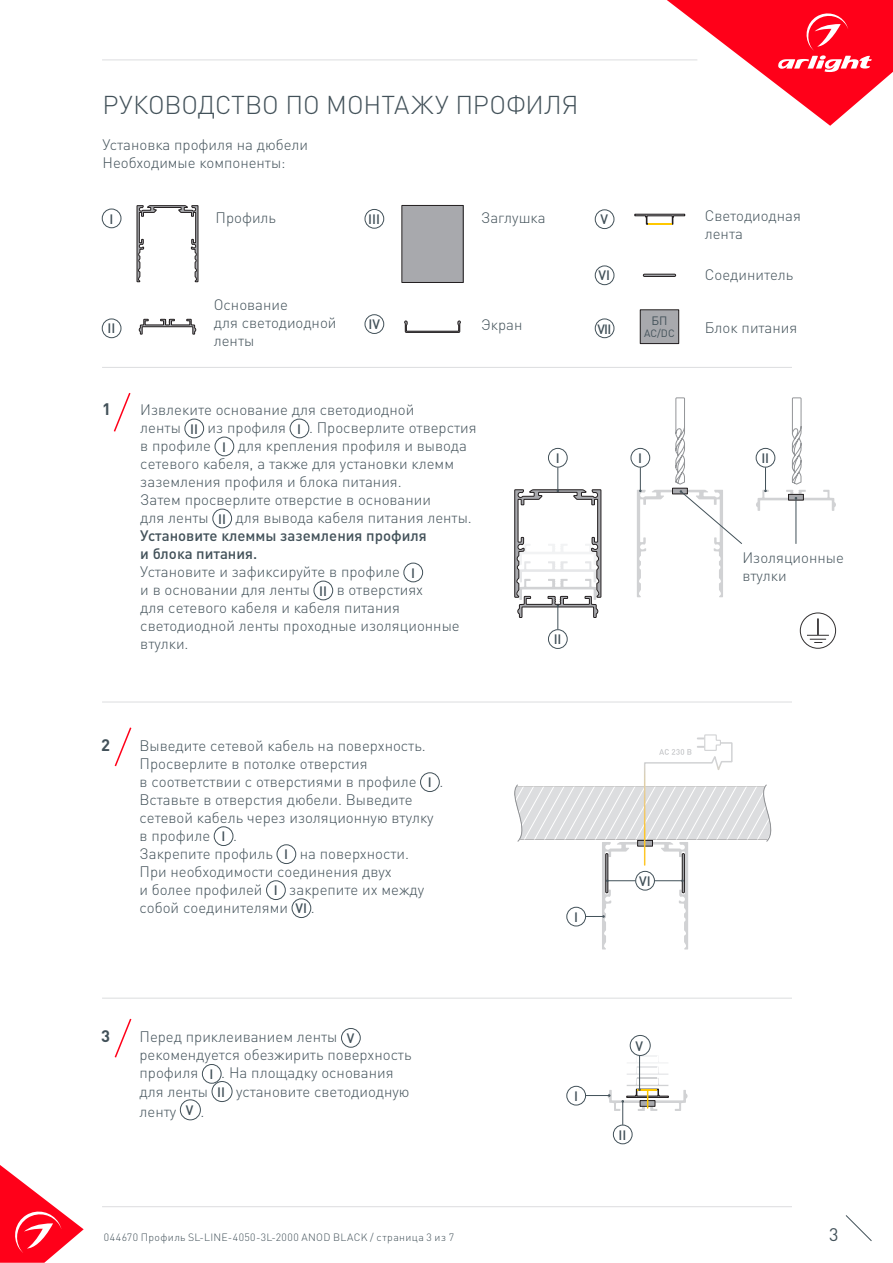
<style>
.page{position:relative;width:893px;height:1263px;background:#fff}
.page>*{position:absolute;margin:0;border:0;box-sizing:border-box;transform-origin:0 0}
.t1{font:300 25.5px "DIN Pro";letter-spacing:-.005em;color:#425159}
.t2{font:18px "DIN Pro";color:#425159}
.t3{font:700 16.5px "DIN Pro";color:#425159}
.t4{font:300 15px/18px "DIN Pro";color:#425159}
.t5{font:500 13.5px "DIN Pro";color:#425159}
.t6{font:500 13.35px "DIN Pro";color:#425159}
.t7{font:12px "DIN Pro";color:#425159}
.t8{font:300 10.5px "DIN Pro";letter-spacing:.04em;color:#425159}
.t9{font:10.5px "DIN Pro";color:#425159}
.s1{font-weight:500}
</style>
<div class="page">
<svg style="left:0;top:1165px;width:84px;height:98px"></svg>
<svg style="left:845px;top:1215px;width:27px;height:26px"></svg>
<svg style="left:667px;top:0;width:226px;height:126px"></svg>
<hr style="left:102px;top:60px;width:595px;height:1px;background:#dcdddf">
<hr style="left:102px;top:1206px;width:690px;height:1px;background:#dcdddf">
<hr style="left:102px;top:367px;width:690px;height:1px;background:#dcdddf">
<svg style="left:634px;top:214px;width:51px;height:11px"></svg>
<div style="left:102px;top:209px;width:19px;height:19px;border:1px solid #425159;border-radius:50%"></div>
<div style="left:365px;top:209px;width:19px;height:19px;border:1px solid #425159;border-radius:50%"></div>
<div style="left:595px;top:210px;width:19px;height:19px;border:1px solid #425159;border-radius:50%"></div>
<div style="left:102px;top:319px;width:19px;height:19px;border:1px solid #425159;border-radius:50%"></div>
<div style="left:365px;top:314px;width:19px;height:20px;border:1px solid #425159;border-radius:50%"></div>
<div style="left:595px;top:266px;width:19px;height:19px;border:1px solid #425159;border-radius:50%"></div>
<div style="left:595px;top:319px;width:19px;height:19px;border:1px solid #425159;border-radius:50%"></div>
<hr style="left:102px;top:702px;width:690px;height:1px;background:#dcdddf">
<hr style="left:102px;top:998px;width:690px;height:1px;background:#dcdddf">
<div style="left:800px;top:613px;width:36px;height:36px;border:1px solid #312f30;border-radius:50%"></div>
<svg style="left:807px;top:619px;width:22px;height:24px"></svg>
<div style="left:420px;top:772px;width:19px;height:20px;border:1px solid #425159;border-radius:50%"></div>
<div style="left:214px;top:826px;width:19px;height:20px;border:1px solid #425159;border-radius:50%"></div>
<div style="left:277px;top:844px;width:19px;height:20px;border:1px solid #425159;border-radius:50%"></div>
<div style="left:266px;top:880px;width:19px;height:20px;border:1px solid #425159;border-radius:50%"></div>
<div style="left:292px;top:898px;width:19px;height:20px;border:1px solid #425159;border-radius:50%"></div>
<svg style="left:114px;top:727px;width:18px;height:40px"></svg>
<div style="left:640px;top:310px;width:39px;height:34px;background:#a8a9ad"></div>
<div style="left:640px;top:310px;width:39px;height:34px;border:1px solid #231f20"></div>
<svg style="left:404px;top:320px;width:57px;height:13px"></svg>
<svg style="left:137px;top:205px;width:61px;height:77px"></svg>
<svg style="left:139px;top:319px;width:57px;height:15px"></svg>
<div style="left:643px;top:274px;width:33px;height:3px;border:1px solid #231f20"></div>
<div style="left:185px;top:419px;width:19px;height:19px;border:1px solid #425159;border-radius:50%"></div>
<div style="left:290px;top:419px;width:19px;height:19px;border:1px solid #425159;border-radius:50%"></div>
<div style="left:215px;top:437px;width:19px;height:19px;border:1px solid #425159;border-radius:50%"></div>
<div style="left:213px;top:509px;width:19px;height:19px;border:1px solid #425159;border-radius:50%"></div>
<div style="left:404px;top:563px;width:19px;height:19px;border:1px solid #425159;border-radius:50%"></div>
<div style="left:314px;top:581px;width:19px;height:19px;border:1px solid #425159;border-radius:50%"></div>
<svg style="left:113px;top:393px;width:18px;height:39px"></svg>
<div style="left:548px;top:448px;width:19px;height:19px;border:1px solid #425159;border-radius:50%"></div>
<div style="left:631px;top:448px;width:19px;height:19px;border:1px solid #425159;border-radius:50%"></div>
<div style="left:567px;top:1086px;width:19px;height:19px;border:1px solid #425159;border-radius:50%"></div>
<div style="left:548px;top:629px;width:19px;height:20px;border:1px solid #425159;border-radius:50%"></div>
<div style="left:613px;top:1125px;width:19px;height:19px;border:1px solid #425159;border-radius:50%"></div>
<svg style="left:514px;top:467px;width:87px;height:162px"></svg>
<hr style="left:796px;top:499px;width:1px;height:45px;background:#425159">
<svg style="left:756px;top:397px;width:80px;height:114px"></svg>
<svg style="left:637px;top:397px;width:105px;height:200px"></svg>
<div style="left:630px;top:1035px;width:20px;height:21px;border:1px solid #425159;border-radius:50%"></div>
<div style="left:341px;top:1028px;width:19px;height:19px;border:1px solid #425159;border-radius:50%"></div>
<div style="left:202px;top:1064px;width:19px;height:19px;border:1px solid #425159;border-radius:50%"></div>
<div style="left:212px;top:1081px;width:20px;height:21px;border:1px solid #425159;border-radius:50%"></div>
<div style="left:180px;top:1100px;width:21px;height:20px;border:1px solid #425159;border-radius:50%"></div>
<svg style="left:114px;top:1018px;width:18px;height:40px"></svg>
<div style="left:402px;top:205px;width:61px;height:77px;background:#a8a9ad"></div>
<div style="left:402px;top:205px;width:61px;height:78px;border:1px solid #231f20"></div>
<svg style="left:586px;top:1055px;width:102px;height:70px"></svg>
<svg style="left:514px;top:734px;width:258px;height:215px"></svg>
<p class="t1" style="left:103px;top:87px;width:477px">РУКОВОДСТВО ПО МОНТАЖУ ПРОФИЛЯ</p>
<p class="t4" style="left:103px;top:134px;width:207px">Установка профиля на дюбели</p>
<p class="t4" style="left:103px;top:152px;width:185px">Необходимые компоненты:</p>
<p class="t4" style="left:481px;top:208px;width:66px">Заглушка</p>
<p class="t4" style="left:216px;top:208px;width:62px">Профиль</p>
<p class="t5" style="left:109px;top:209px;width:5px">I</p>
<p class="t5" style="left:368px;top:210px;width:13px">III</p>
<p class="t5" style="left:601px;top:210px;width:9px">V</p>
<p class="t4" style="left:705px;top:206px;width:98px">Светодиодная лента</p>
<p class="t5" style="left:599px;top:266px;width:13px">VI</p>
<p class="t4" style="left:705px;top:265px;width:90px">Соединитель</p>
<p class="t4" style="left:214px;top:295px;width:76px">Основание</p>
<p class="t4" style="left:214px;top:313px;width:124px">для светодиодной ленты</p>
<p class="t4" style="left:481px;top:315px;width:43px">Экран</p>
<p class="t5" style="left:107px;top:319px;width:9px">II</p>
<p class="t5" style="left:368px;top:315px;width:13px">IV</p>
<p class="t6" style="left:597px;top:320px;width:16px">VII</p>
<p class="t7" style="left:651px;top:312px;width:18px">БП</p>
<p class="t9" style="left:644px;top:326px;width:32px">AC/DC</p>
<p class="t4" style="left:705px;top:318px;width:94px">Блок питания</p>
<p class="t3" style="left:102px;top:398px;width:10px">1</p>
<p class="t4" style="left:140px;top:400px;width:276px">Извлеките основание для светодиодной ленты</p>
<p class="t5" style="left:190px;top:420px;width:9px">II</p>
<p class="t4" style="left:208px;top:418px;width:80px">из профиля</p>
<p class="t5" style="left:297px;top:420px;width:5px">I</p>
<p class="t4" style="left:309px;top:418px;width:169px">. Просверлите отверстия</p>
<p class="t4" style="left:140px;top:436px;width:72px">в профиле</p>
<p class="t5" style="left:222px;top:438px;width:5px">I</p>
<p class="t4" style="left:140px;top:436px;width:328px;text-indent:97px">для крепления профиля и вывода сетевого кабеля, а также для установки клемм заземления профиля и блока питания.<br>Затем просверлите отверстие в основании<br>для ленты</p>
<p class="t4" style="left:140px;top:508px;width:333px;text-indent:95px">для вывода кабеля питания ленты.<br><span class="s1">Установите клеммы заземления профиля<br>и блока питания.<br></span>Установите и зафиксируйте в профиле</p>
<p class="t5" style="left:218px;top:510px;width:9px">II</p>
<p class="t5" style="left:411px;top:564px;width:5px">I</p>
<p class="t4" style="left:140px;top:580px;width:171px">и в основании для ленты</p>
<p class="t5" style="left:319px;top:582px;width:9px">II</p>
<p class="t4" style="left:140px;top:580px;width:321px;text-indent:196px">в отверстиях<br>для сетевого кабеля и кабеля питания светодиодной ленты проходные изоляционные втулки.</p>
<p class="t3" style="left:101px;top:733px;width:10px">2</p>
<p class="t4" style="left:140px;top:735px;width:288px">Выведите сетевой кабель на поверхность.<br>Просверлите в потолке отверстия<br>в соответствии с отверстиями в профиле</p>
<p class="t5" style="left:428px;top:773px;width:5px">I</p>
<p class="t4" style="left:439px;top:771px;width:5px">.</p>
<p class="t4" style="left:140px;top:789px;width:296px">Вставьте в отверстия дюбели. Выведите сетевой кабель через изоляционную втулку в профиле</p>
<p class="t5" style="left:221px;top:827px;width:5px">I</p>
<p class="t4" style="left:140px;top:825px;width:135px;text-indent:94px">.<br>Закрепите профиль</p>
<p class="t5" style="left:284px;top:845px;width:5px">I</p>
<p class="t4" style="left:140px;top:843px;width:271px;text-indent:160px">на поверхности.<br>При необходимости соединения двух<br>и более профилей</p>
<p class="t5" style="left:274px;top:881px;width:5px">I</p>
<p class="t4" style="left:289px;top:879px;width:136px">закрепите их между</p>
<p class="t4" style="left:140px;top:897px;width:150px">собой соединителями</p>
<p class="t5" style="left:295px;top:899px;width:13px">VI</p>
<p class="t4" style="left:311px;top:897px;width:5px">.</p>
<p class="t3" style="left:101px;top:1025px;width:10px">3</p>
<p class="t4" style="left:140px;top:1027px;width:199px">Перед приклеиванием ленты</p>
<p class="t5" style="left:347px;top:1029px;width:9px">V</p>
<p class="t4" style="left:140px;top:1045px;width:273px">рекомендуется обезжирить поверхность профиля</p>
<p class="t5" style="left:210px;top:1065px;width:5px">I</p>
<p class="t4" style="left:221px;top:1063px;width:174px">. На площадку основания</p>
<p class="t4" style="left:140px;top:1081px;width:70px">для ленты</p>
<p class="t5" style="left:217px;top:1083px;width:9px">II</p>
<p class="t4" style="left:236px;top:1081px;width:175px">установите светодиодную</p>
<p class="t4" style="left:140px;top:1102px;width:38px">ленту</p>
<p class="t5" style="left:186px;top:1101px;width:9px">V</p>
<p class="t4" style="left:201px;top:1102px;width:5px">.</p>
<p class="t5" style="left:556px;top:449px;width:5px">I</p>
<p class="t5" style="left:638px;top:449px;width:5px">I</p>
<p class="t5" style="left:761px;top:449px;width:9px">II</p>
<p class="t5" style="left:554px;top:630px;width:9px">II</p>
<p class="t5" style="left:574px;top:908px;width:5px">I</p>
<p class="t5" style="left:639px;top:872px;width:13px">VI</p>
<p class="t5" style="left:574px;top:1087px;width:5px">I</p>
<p class="t5" style="left:636px;top:1036px;width:9px">V</p>
<p class="t5" style="left:619px;top:1125px;width:9px">II</p>
<p class="t4" style="left:742px;top:548px;width:103px">Изоляционные</p>
<p class="t4" style="left:742px;top:566px;width:46px">втулки</p>
<p class="t8" style="left:104px;top:1230px;width:352px">044670 Профиль SL-LINE-4050-3L-2000 ANOD BLACK / страница 3 из 7</p>
<p class="t2" style="left:829px;top:1222px;width:11px">3</p>
</div>
